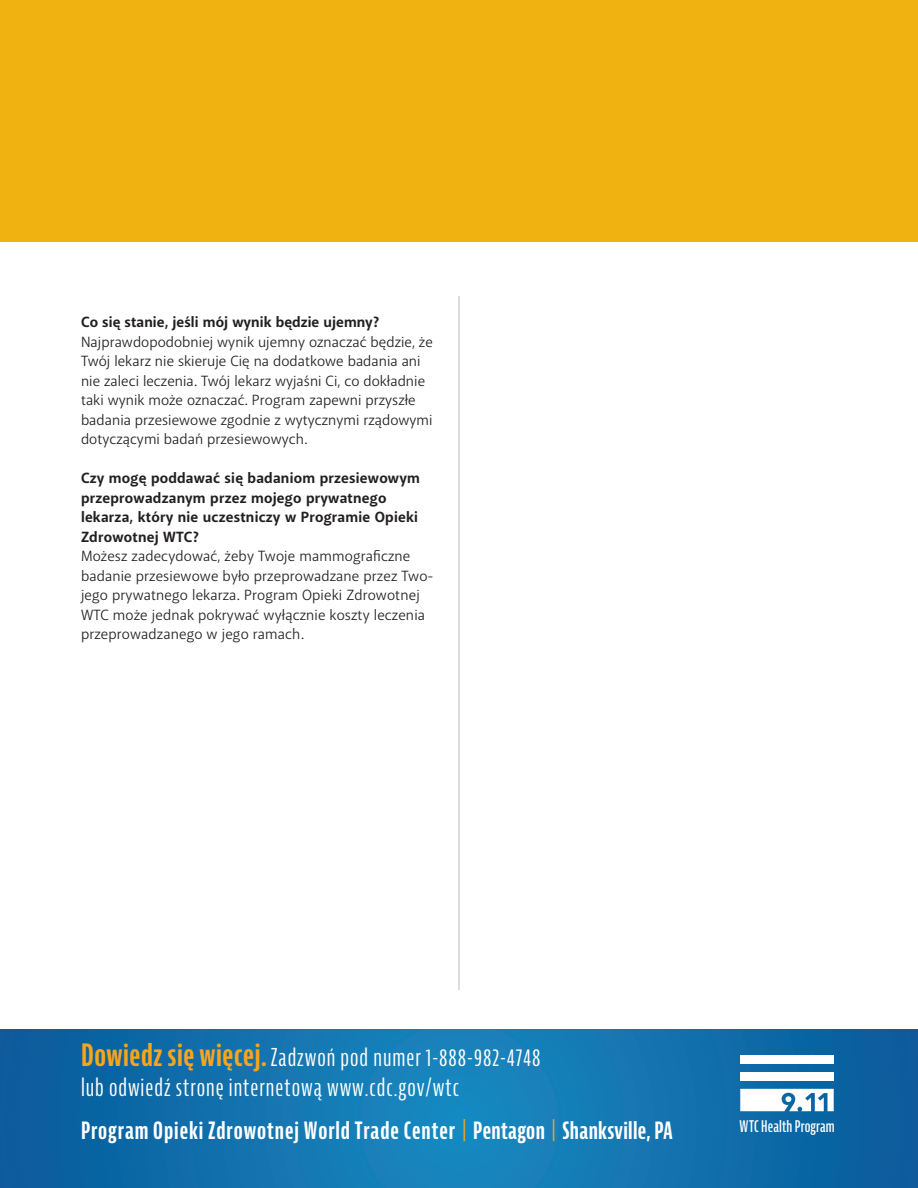
<style>
.page{position:relative;width:918px;height:1188px;background:#fff}
.page>*{position:absolute;margin:0;border:0;box-sizing:border-box;transform-origin:0 0}
.t1{font:extra-condensed 24px/30px "Bernina Sans";letter-spacing:.04em;color:#fff}
.t2{font:700 extra-condensed 23.25px "Bernina Sans";letter-spacing:.04em;color:#fff}
.t3{font:600 extra-condensed 15.6px "Bernina Sans";letter-spacing:.01em;color:#fff}
.Flyer_body{font:15px/19.5px "Akagi";letter-spacing:.005em;color:#231f20}
.Flyer_body-2{font:700 15px/19.5px "Akagi";letter-spacing:.015em;color:#231f20}
.s1{font-weight:700}
.s2{font-weight:700;font-size:30px;color:#f9a51b}
.s3{font-weight:400;color:#f9a51b}
</style>
<div class="page">
<div style="left:0;top:0;width:918px;height:242px;background:#efb211"></div>
<hr style="left:459px;top:296px;width:1px;height:694px;background:#bcbdc0">
<svg style="left:0;top:1029px;width:918px;height:159px;background:#1170ac"></svg>
<div style="left:740px;top:1072px;width:94px;height:9px;background:#fff"></div>
<div style="left:740px;top:1055px;width:94px;height:9px;background:#fff"></div>
<svg style="left:740px;top:1089px;width:94px;height:22px"></svg>
<p class="Flyer_body" style="left:81px;top:312px;width:353px"><span class="s1">Co się stanie, jeśli mój wynik będzie ujemny?<br></span>Najprawdopodobniej wynik ujemny oznaczać będzie, że Twój lekarz nie skieruje Cię na dodatkowe badania ani nie zaleci leczenia. Twój lekarz wyjaśni Ci, co dokładnie taki wynik może oznaczać. Program zapewni przyszłe badania przesiewowe zgodnie z wytycznymi rządowymi dotyczącymi badań przesiewowych.</p>
<p class="Flyer_body-2" style="left:81px;top:469px;width:340px">Czy mogę poddawać się badaniom przesiewowym przeprowadzanym przez mojego prywatnego lekarza, który nie uczestniczy w Programie Opieki Zdrowotnej WTC?</p>
<p class="Flyer_body" style="left:81px;top:546px;width:354px">Możesz zadecydować, żeby Twoje mammograficzne badanie przesiewowe było przeprowadzane przez Two&shy;jego prywatnego lekarza. Program Opieki Zdrowotnej WTC może jednak pokrywać wyłącznie koszty leczenia przeprowadzanego w jego ramach.</p>
<p class="t1" style="left:81px;top:1043px;width:461px"><span class="s2">Dowiedz się więcej.</span> Zadzwoń pod numer 1-888-982-4748 lub odwiedź stronę internetową www.cdc.gov/wtc</p>
<p class="t2" style="left:81px;top:1118px;width:593px">Program Opieki Zdrowotnej World Trade Center <span class="s3">|</span> Pentagon <span class="s3">|</span> Shanksville, PA</p>
<p class="t3" style="left:740px;top:1117px;width:97px">WTC Health Program</p>
</div>
